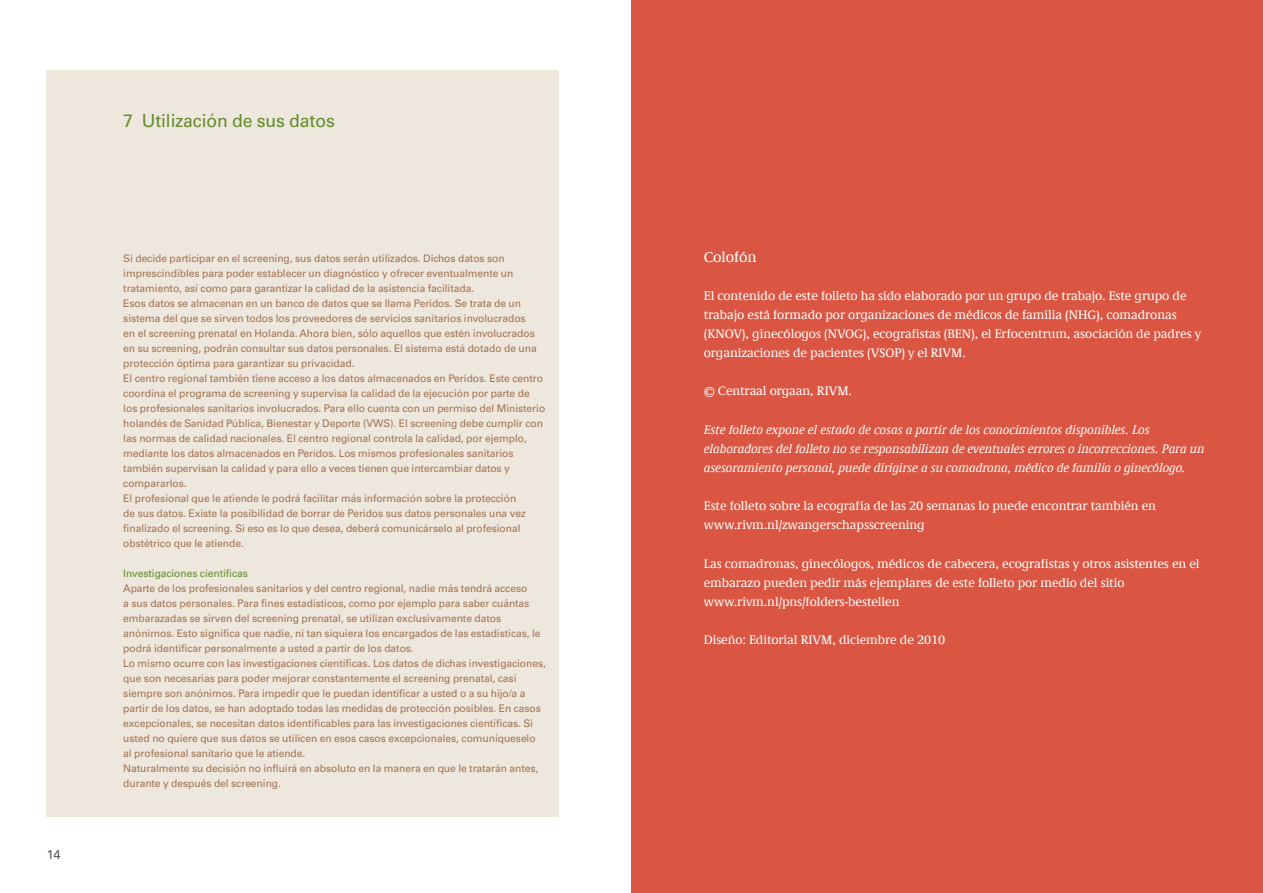
<style>
.page{position:relative;width:1263px;height:893px;background:#fff}
.page>*{position:absolute;margin:0;border:0;box-sizing:border-box;transform-origin:0 0}
.t1{font:18px "Univers LT Std";letter-spacing:-.005em;color:#658c2c}
.t2{font:15px "RIVM Demos";letter-spacing:-.005em;color:#fff}
.t3{font:12.75px/19.2px "RIVM Demos";letter-spacing:-.005em;color:#fff}
.t4{font:italic 12.75px/19.2px "RIVM Demos";letter-spacing:-.005em;color:#fff}
.t5{font:12.75px "Univers LT Std";color:#565656}
.t6{font:10.5px/15px "Univers LT Std";letter-spacing:-.005em;color:#a17253}
.t7{font:10.5px "Univers LT Std";letter-spacing:-.005em;color:#658c2c}
</style>
<div class="page">
<div style="left:631px;top:0;width:632px;height:893px;background:#da5642"></div>
<div style="left:47px;top:70px;width:512px;height:746px;background:#eee7dd"></div>
<p class="t5" style="left:47px;top:847px;width:15px">14</p>
<h1 class="t1" style="left:123px;top:110px;width:213px">7 Utilización de sus datos</h1>
<p class="t6" style="left:123px;top:251px;width:423px">Si decide participar en el screening, sus datos serán utilizados. Dichos datos son imprescindibles para poder establecer un diagnóstico y ofrecer eventualmente un tratamiento, así como para garantizar la calidad de la asistencia facilitada.<br>Esos datos se almacenan en un banco de datos que se llama Peridos. Se trata de un sistema del que se sirven todos los proveedores de servicios sanitarios involucrados<br>en el screening prenatal en Holanda. Ahora bien, sólo aquellos que estén involucrados en su screening, podrán consultar sus datos personales. El sistema está dotado de una protección óptima para garantizar su privacidad.<br>El centro regional también tiene acceso a los datos almacenados en Peridos. Este centro coordina el programa de screening y supervisa la calidad de la ejecución por parte de los profesionales sanitarios involucrados. Para ello cuenta con un permiso del Ministerio holandés de Sanidad Pública, Bienestar y Deporte (VWS). El screening debe cumplir con las normas de calidad nacionales. El centro regional controla la calidad, por ejemplo, mediante los datos almacenados en Peridos. Los mismos profesionales sanitarios también supervisan la calidad y para ello a veces tienen que intercambiar datos y compararlos.<br>El profesional que le atiende le podrá facilitar más información sobre la protección<br>de sus datos. Existe la posibilidad de borrar de Peridos sus datos personales una vez finalizado el screening. Si eso es lo que desea, deberá comunicárselo al profesional obstétrico que le atiende.</p>
<p class="t7" style="left:123px;top:567px;width:126px">Investigaciones científicas</p>
<p class="t6" style="left:123px;top:581px;width:424px">Aparte de los profesionales sanitarios y del centro regional, nadie más tendrá acceso<br>a sus datos personales. Para fines estadísticos, como por ejemplo para saber cuántas embarazadas se sirven del screening prenatal, se utilizan exclusivamente datos anónimos. Esto significa que nadie, ni tan siquiera los encargados de las estadísticas, le podrá identificar personalmente a usted a partir de los datos.<br>Lo mismo ocurre con las investigaciones científicas. Los datos de dichas investigaciones, que son necesarias para poder mejorar constantemente el screening prenatal, casi siempre son anónimos. Para impedir que le puedan identificar a usted o a su hijo/a a partir de los datos, se han adoptado todas las medidas de protección posibles. En casos excepcionales, se necesitan datos identificables para las investigaciones científicas. Si usted no quiere que sus datos se utilicen en esos casos excepcionales, comuníqueselo al profesional sanitario que le atiende.<br>Naturalmente su decisión no influirá en absoluto en la manera en que le tratarán antes, durante y después del screening.</p>
<h2 class="t2" style="left:704px;top:247px;width:54px">Colofón</h2>
<p class="t3" style="left:704px;top:286px;width:499px">El contenido de este folleto ha sido elaborado por un grupo de trabajo. Este grupo de trabajo está formado por organizaciones de médicos de familia (NHG), comadronas (KNOV), ginecólogos (NVOG), ecografistas (BEN), el Erfocentrum, asociación de padres y organizaciones de pacientes (VSOP) y el RIVM.</p>
<p class="t3" style="left:704px;top:381px;width:150px">© Centraal orgaan, RIVM.</p>
<p class="t4" style="left:704px;top:420px;width:502px">Este folleto expone el estado de cosas a partir de los conocimientos disponibles. Los elaboradores del folleto no se responsabilizan de eventuales errores o incorrecciones. Para un asesoramiento personal, puede dirigirse a su comadrona, médico de familia o ginecólogo.</p>
<p class="t3" style="left:704px;top:496px;width:454px">Este folleto sobre la ecografía de las 20 semanas lo puede encontrar también en www.rivm.nl/zwangerschapsscreening</p>
<p class="t3" style="left:704px;top:554px;width:497px">Las comadronas, ginecólogos, médicos de cabecera, ecografistas y otros asistentes en el embarazo pueden pedir más ejemplares de este folleto por medio del sitio www.rivm.nl/pns/folders-bestellen</p>
<p class="t3" style="left:704px;top:630px;width:243px">Diseño: Editorial RIVM, diciembre de 2010</p>
</div>
